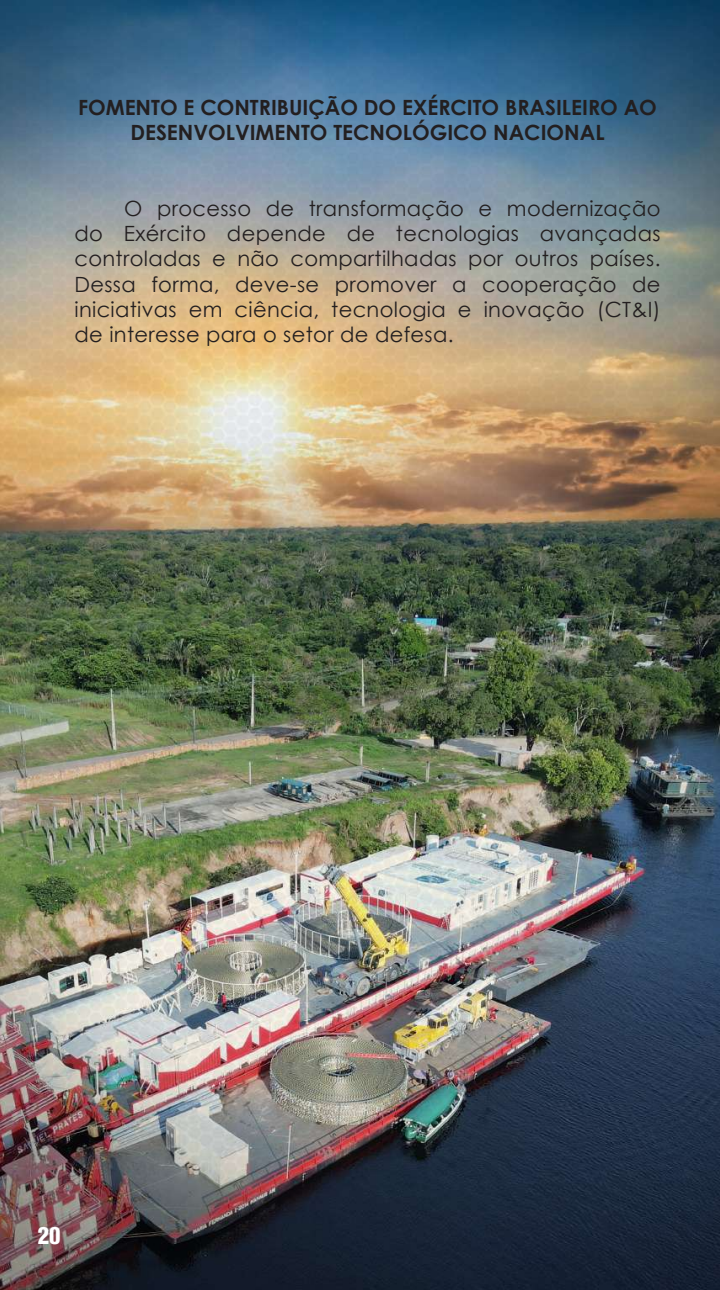
<style>
.page{position:relative;width:720px;height:1290px;background:#fff}
.page>*{position:absolute;margin:0;border:0;box-sizing:border-box;transform-origin:0 0}
.t1{font:900 condensed 22.75px "Helvetica LT";color:#fff}
.t2{font:21px/25.2px "Century Gothic";letter-spacing:.015em;color:#231f20;text-align:justify}
.t3{font:700 21px/25.2px "Century Gothic";color:#231f20;text-align:center}
</style>
<div class="page">
<img style="left:0;top:0;width:719px;height:1290px">
<p class="t3" style="left:78px;top:94px;width:580px">FOMENTO E CONTRIBUIÇÃO DO EXÉRCITO BRASILEIRO AO<br>DESENVOLVIMENTO TECNOLÓGICO NACIONAL</p>
<p class="t2" style="left:74px;top:195px;width:587px;text-indent:50px">O processo de transformação e modernização do Exército depende de tecnologias avançadas controladas e não compartilhadas por outros países.<br>Dessa forma, deve-se promover a cooperação de iniciativas em ciência, tecnologia e inovação (CT&amp;I) de interesse para o setor de defesa.</p>
<p class="t1" style="left:38px;top:1221px;width:24px">20</p>
</div>
